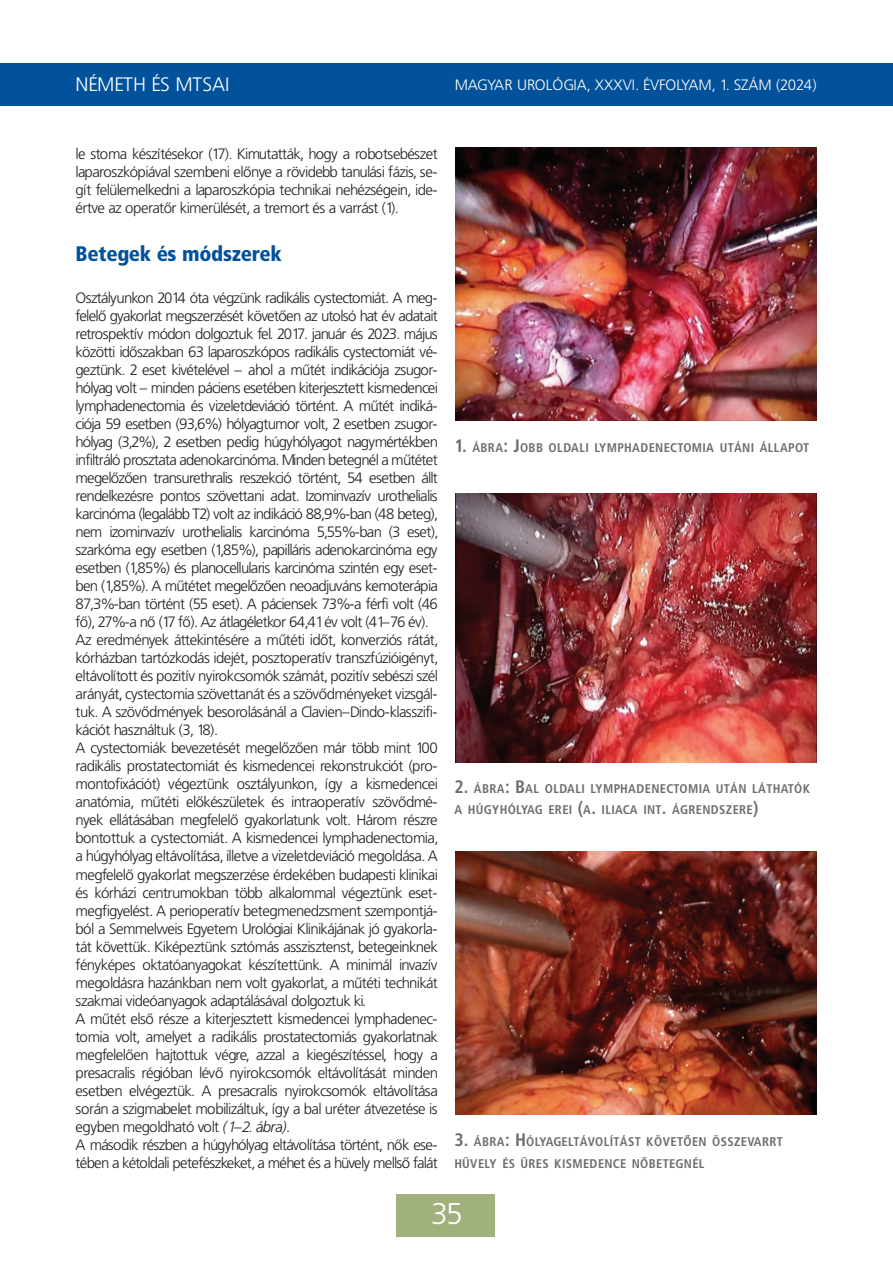
<style>
.page{position:relative;width:893px;height:1263px;background:#fff}
.page>*{position:absolute;margin:0;border:0;box-sizing:border-box;transform-origin:0 0}
.t1{font:30px "Frutiger Lt PFL";color:#fff}
.elso_rangu_cim{font:21px "Frutiger Blk Cn PFL";color:#01519b}
.rovatcim{font:19.5px "Frutiger Lt PFL";letter-spacing:.04em;color:#fff}
.t2{font:15px/18px "Frutiger Lt PFL";letter-spacing:-.01em;color:#231f20;text-align:justify}
.t3{font:15px "Frutiger Lt PFL";letter-spacing:.04em;color:#fff}
.abra_tabla_cim{font:700 12.6px/21.6px "Frutiger Cn PFL";letter-spacing:.055em;color:#6c6d70}
.s1{font-style:italic}
.s2{font-size:18px}
</style>
<div class="page">
<div style="left:0;top:63px;width:892px;height:42px;background:#01519b"></div>
<div style="left:397px;top:1194px;width:98px;height:42px;background:#a1b17e"></div>
<img style="left:455px;top:148px;width:360px;height:272px">
<img style="left:455px;top:851px;width:360px;height:263px">
<img style="left:455px;top:494px;width:360px;height:268px">
<p class="rovatcim" style="left:76px;top:74px;width:155px">NÉMETH ÉS MTSAI</p>
<p class="t3" style="left:454px;top:76px;width:363px">MAGYAR UROLÓGIA, XXXVI. ÉVFOLYAM, 1. SZÁM (2024)</p>
<p class="t2" style="left:76px;top:145px;width:363px">le stoma készítésekor (17). Kimutatták, hogy a robotsebészet laparoszkópiával szembeni előnye a rövidebb tanulási fázis, se&shy;gít felülemelkedni a laparoszkópia technikai nehézségein, ide&shy;értve az operatőr kimerülését, a tremort és a varrást (1).</p>
<p class="elso_rangu_cim" style="left:76px;top:241px;width:207px">Betegek és módszerek</p>
<p class="t2" style="left:76px;top:289px;width:363px">Osztályunkon 2014 óta végzünk radikális cystectomiát. A meg&shy;felelő gyakorlat megszerzését követően az utolsó hat év adatait retrospektív módon dolgoztuk fel. 2017. január és 2023. május közötti időszakban 63 laparoszkópos radikális cystectomiát vé&shy;geztünk. 2 eset kivételével – ahol a műtét indikációja zsugor&shy;hólyag volt – minden páciens esetében kiterjesztett kismedencei lymphadenectomia és vizeletdeviáció történt. A műtét indiká&shy;ciója 59 esetben (93,6%) hólyagtumor volt, 2 esetben zsugor&shy;hólyag (3,2%), 2 esetben pedig húgyhólyagot nagymértékben infiltráló prosztata adenokarcinóma. Minden betegnél a műtétet megelőzően transurethralis reszekció történt, 54 esetben állt rendelkezésre pontos szövettani adat. Izominvazív urothelialis karcinóma (legalább T2) volt az indikáció 88,9%-ban (48 beteg), nem izominvazív urothelialis karcinóma 5,55%-ban (3 eset), szarkóma egy esetben (1,85%), papilláris adenokarcinóma egy esetben (1,85%) és planocellularis karcinóma szintén egy eset&shy;ben (1,85%). A műtétet megelőzően neoadjuváns kemoterápia 87,3%-ban történt (55 eset). A páciensek 73%-a férfi volt (46 fő), 27%-a nő (17 fő). Az átlagéletkor 64,41 év volt (41–76 év).</p>
<p class="t2" style="left:76px;top:631px;width:363px">Az eredmények áttekintésére a műtéti időt, konverziós rátát, kórházban tartózkodás idejét, posztoperatív transzfúzióigényt, eltávolított és pozitív nyirokcsomók számát, pozitív sebészi szél arányát, cystectomia szövettanát és a szövődményeket vizsgál&shy;tuk. A szövődmények besorolásánál a Clavien–Dindo-klasszifi&shy;kációt használtuk (3, 18).</p>
<p class="t2" style="left:76px;top:739px;width:363px">A cystectomiák bevezetését megelőzően már több mint 100 radikális prostatectomiát és kismedencei rekonstrukciót (pro&shy;montofixációt) végeztünk osztályunkon, így a kismedencei anatómia, műtéti előkészületek és intraoperatív szövődmé&shy;nyek ellátásában megfelelő gyakorlatunk volt. Három részre bontottuk a cystectomiát. A kismedencei lymphadenectomia, a húgyhólyag eltávolítása, illetve a vizeletdeviáció megoldása. A megfelelő gyakorlat megszerzése érdekében budapesti klinikai és kórházi centrumokban több alkalommal végeztünk eset&shy;megfigyelést. A perioperatív betegmenedzsment szempontjá&shy;ból a Semmelweis Egyetem Urológiai Klinikájának jó gyakorla&shy;tát követtük. Kiképeztünk sztómás asszisztenst, betegeinknek fényképes oktatóanyagokat készítettünk. A minimál invazív megoldásra hazánkban nem volt gyakorlat, a műtéti technikát szakmai videóanyagok adaptálásával dolgoztuk ki.</p>
<p class="t2" style="left:76px;top:1009px;width:363px">A műtét első része a kiterjesztett kismedencei lymphadenec&shy;tomia volt, amelyet a radikális prostatectomiás gyakorlatnak megfelelően hajtottuk végre, azzal a kiegészítéssel, hogy a presacralis régióban lévő nyirokcsomók eltávolítását minden esetben elvégeztük. A presacralis nyirokcsomók eltávolítása során a szigmabelet mobilizáltuk, így a bal uréter átvezetése is egyben megoldható volt <span class="s1">(1–2. ábra)</span>.</p>
<p class="t2" style="left:76px;top:1135px;width:363px">A második részben a húgyhólyag eltávolítása történt, nők ese&shy;tében a kétoldali petefészkeket, a méhet és a hüvely mellső falát</p>
<p class="abra_tabla_cim" style="left:454px;top:436px;width:356px"><span class="s2">1.</span> ÁBRA<span class="s2">: J</span>OBB OLDALI LYMPHADENECTOMIA UTÁNI ÁLLAPOT</p>
<p class="abra_tabla_cim" style="left:454px;top:777px;width:357px"><span class="s2">2.</span> ÁBRA<span class="s2">: B</span>AL OLDALI LYMPHADENECTOMIA UTÁN LÁTHATÓK<br>A HÚGYHÓLYAG EREI <span class="s2">(</span>A<span class="s2">.</span> ILIACA INT<span class="s2">.</span> ÁGRENDSZERE<span class="s2">)</span></p>
<p class="abra_tabla_cim" style="left:454px;top:1130px;width:329px"><span class="s2">3.</span> ÁBRA<span class="s2">: H</span>ÓLYAGELTÁVOLÍTÁST KÖVETŐEN ÖSSZEVARRT<br>HÜVELY ÉS ÜRES KISMEDENCE NŐBETEGNÉL</p>
<h1 class="t1" style="left:431px;top:1196px;width:31px">35</h1>
</div>
